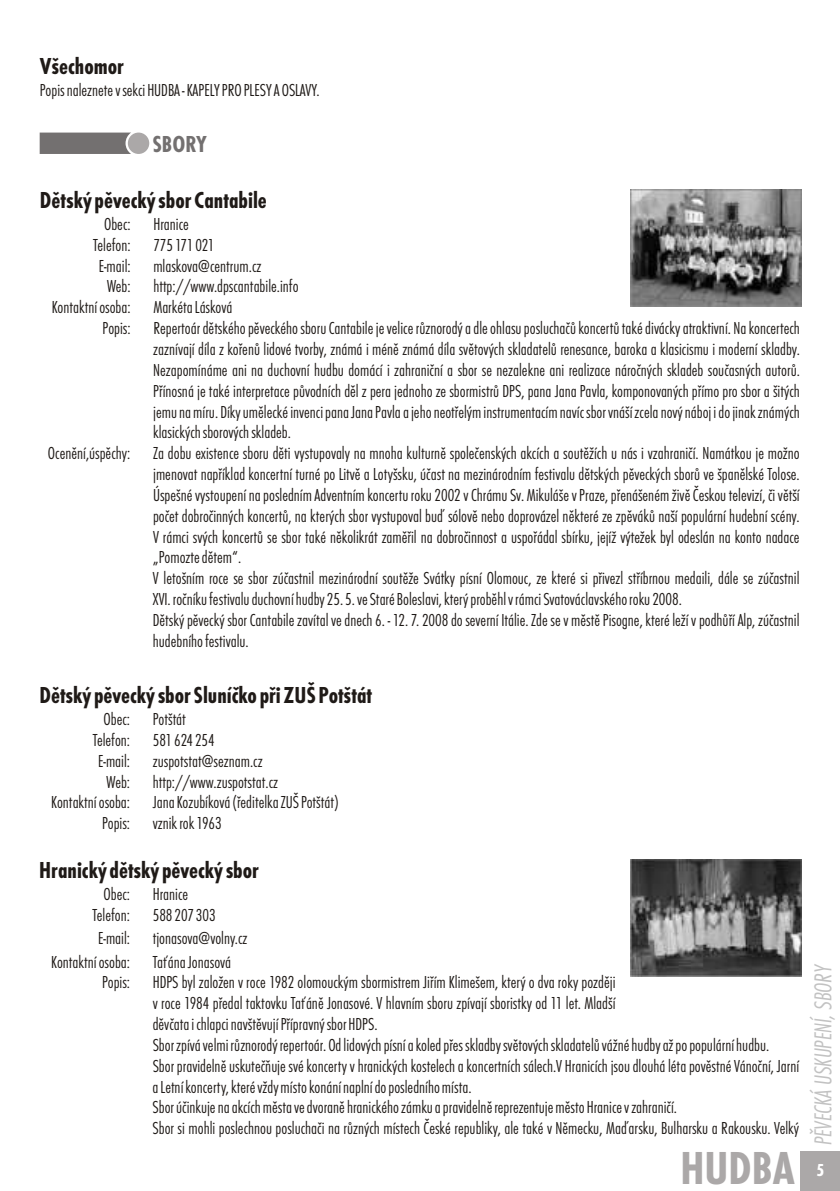
<style>
.page{position:relative;width:840px;height:1191px;background:#fff}
.page>*{position:absolute;margin:0;border:0;box-sizing:border-box;transform-origin:0 0}
.t1{font:700 condensed 48px "Futura TEE";letter-spacing:-2.465em;color:#aba8a8}
.t2{font:25.4px "Futura TEE Ligh Cond Obli";letter-spacing:-1.62em;color:#c2c2c2}
.t3{font:700 condensed 24px "Futura TEE";letter-spacing:-1.865em;color:#1f1a17}
.t4{font:700 condensed 24px "Futura TEE";letter-spacing:-1.78em;color:#1f1a17}
.t5{font:700 condensed 24px "Futura TEE";letter-spacing:-1.975em;color:#1f1a17}
.t6{font:700 condensed 24px "Futura TEE";letter-spacing:-1.96em;color:#1f1a17}
.t7{font:700 condensed 24px "Futura TEE";letter-spacing:-1.72em;color:#1f1a17}
.t8{font:700 condensed 24px "Futura TEE";letter-spacing:-2.28em;color:#737070}
.t9{font:18px/20.8px "Futura TEE Ligh Cond";letter-spacing:-1.57em;color:#1f1a17;text-align:center}
.t10{font:18px/20.8px "Futura TEE Ligh Cond";letter-spacing:-1.465em;color:#1f1a17}
.t11{font:18px "Futura TEE Ligh Cond";letter-spacing:-1.375em;color:#1f1a17}
.t12{font:18px "Futura TEE Ligh Cond";letter-spacing:-1.44em;color:#1f1a17}
.t13{font:18px "Futura TEE Ligh Cond";letter-spacing:-1.605em;color:#1f1a17}
.t14{font:18px "Futura TEE Ligh Cond";letter-spacing:-1.625em;color:#1f1a17}
.t15{font:18px/23.2px "Futura TEE Ligh Cond";letter-spacing:-1.635em;color:#1f1a17}
.t16{font:18px "Futura TEE Ligh Cond";letter-spacing:-1.72em;color:#1f1a17}
.t17{font:18px "Futura TEE Ligh Cond";letter-spacing:-1.59em;color:#1f1a17}
.t18{font:18px/20.8px "Futura TEE Ligh Cond";letter-spacing:-1.655em;color:#1f1a17}
.t19{font:18px "Futura TEE Ligh Cond";letter-spacing:-1.48em;color:#1f1a17}
.t20{font:18px "Futura TEE Ligh Cond";letter-spacing:-1.495em;color:#1f1a17}
.t21{font:700 condensed 18px "Futura TEE";color:#fff}
</style>
<div class="page">
<div style="left:800px;top:1151px;width:39px;height:40px;background:#aba8a8"></div>
<div style="left:40px;top:133px;width:91px;height:21px;background:#737070"></div>
<div style="left:128px;top:133px;width:21px;height:21px;background:#aba8a8;border-radius:50%"></div>
<img style="left:630px;top:189px;width:170px;height:117px">
<img style="left:630px;top:860px;width:170px;height:116px">
<h3 class="t6" style="left:40px;top:56px;width:139px">Všechomor</h3>
<p class="t14" style="left:40px;top:82px;width:307px">Popis naleznetev sekci HUDBA- KAPELYPROPLESYAOSLAVY.</p>
<h3 class="t8" style="left:152px;top:134px;width:109px">SBORY</h3>
<h3 class="t7" style="left:40px;top:189px;width:165px">Dětskýpě s</h3>
<p class="t9" style="left:104px;top:215px;width:92px">Ob H</p>
<h3 class="t5" style="left:185px;top:189px;width:128px">r Cantabile</h3>
<p class="t16" style="left:93px;top:237px;width:156px">Telefon: 775171021</p>
<p class="t9" style="left:99px;top:257px;width:65px">E-m</p>
<p class="t9" style="left:107px;top:277px;width:56px">W</p>
<h3 class="t3" style="left:113px;top:189px;width:111px">vb</h3>
<p class="t9" style="left:117px;top:215px;width:36px">e</p>
<h3 class="t3" style="left:131px;top:189px;width:70px">c ký</h3>
<h3 class="t3" style="left:122px;top:189px;width:112px">eo</h3>
<p class="t9" style="left:123px;top:215px;width:28px">c:</p>
<p class="t9" style="left:160px;top:215px;width:41px">ra</p>
<p class="t9" style="left:170px;top:215px;width:38px">n</p>
<p class="t9" style="left:176px;top:215px;width:43px">ice</p>
<p class="t20" style="left:116px;top:258px;width:181px">ail: mlaskova@centrum.cz</p>
<p class="t13" style="left:116px;top:279px;width:213px">eb: http://www.dpscantabile.info</p>
<p class="t17" style="left:52px;top:300px;width:212px">Kontaktní osoba: MarkétaLásková</p>
<p class="t9" style="left:103px;top:319px;width:728px">Popis: Repertoár dětskéhopěveckéhosboruCantabilejevelicerůznorodý adleohlasuposl uchačů koncertů takédivácky atraktivní. Nakoncertech</p>
<p class="t9" style="left:153px;top:361px;width:43px">N</p>
<p class="t9" style="left:153px;top:340px;width:678px">zaznívají dílaz kořenů lidovétvorby, známái méně známádílasvětovýchskladatelů renesance, barokaaklasicismui moderní skladby. ezapomínáme ani na duchovní hudbudomácí i zahraniční a sbor se nezalekne ani realizace náročných skladeb současných autorů.<br>Přínosnájetakéinterpretacepůvodníchděl z perajednohozesbormistrů DPS, panaJanaPavla, komponovanýchpřímoprosbor ašitých jemunamíru. Díky uměleckéinvenci panaJanaPavlaajehoneotřelýminstrumentacímnavíc sbor vnášízcelanový náboj i dojinakznámých</p>
<p class="t10" style="left:55px;top:423px;width:775px;text-indent:98px">klasickýchsborovýchskladeb.<br>cenění,úspěchy: Zadobuexistencesboruděti vystupovaly namnohakulturně společenskýchakcíchasoutěžíchunás i vzahraničí. Namátkoujemožno</p>
<p class="t9" style="left:153px;top:486px;width:44px">Ú</p>
<p class="t9" style="left:48px;top:444px;width:45px">O</p>
<p class="t10" style="left:153px;top:465px;width:673px">jmenovat napříkladkoncertní turnépoLitvě aLotyšsku, účast namezinárodnímfestival udětskýchpěveckýchsborů vešpanělskéTolose.</p>
<p class="t9" style="left:160px;top:486px;width:655px">spešnévystoupení naposlednímAdventnímkoncerturoku2002v ChrámuSv. Mikulášev Praze, přenášenémživě Českoutelevizí, či větší</p>
<p class="t9" style="left:153px;top:507px;width:671px">počet dobročinnýchkoncertů, nakterýchsbor vystupoval buď sólově nebodoprovázel některé ze zpěváků naší populární hudební scény.</p>
<p class="t10" style="left:153px;top:528px;width:676px">Vrámci svýchkoncertů sesbor takéněkolikrát zaměřil nadobročinnost auspořádal sbírku, jejíž výtežekbyl odeslánnakontonadace</p>
<p class="t9" style="left:153px;top:548px;width:127px">„Pomoztedětem“.</p>
<p class="t11" style="left:153px;top:571px;width:672px">Vletošnímrocesesbor zúčastnil mezinárodní soutěžeSvátkypísní Olomouc, zekterési přivezl stříbrnoumedaili, dálesezúčastnil</p>
<p class="t9" style="left:153px;top:590px;width:560px">XVI. ročníkufestivaluduchovní hudby 25. 5. veStaréBoleslavi, který proběhl v rámci Svatováclavskéhoroku2008.</p>
<p class="t12" style="left:153px;top:612px;width:672px">Dětskýpěveckýsbor Cantabilezavítal vednech6. - 12. 7. 2008doseverní Itálie. Zdesevměstě Pisogne, kteréleží vpodhůří Alp, zúčastnil</p>
<p class="t9" style="left:153px;top:632px;width:124px">hudebníhofestivalu.</p>
<h3 class="t3" style="left:39px;top:684px;width:376px">Dětskýpěveckýsbor Sluníčkopři ZUŠ Potštát</h3>
<p class="t14" style="left:104px;top:711px;width:110px">Obec: Potštát</p>
<p class="t16" style="left:93px;top:732px;width:156px">Telefon: 581624254</p>
<p class="t9" style="left:98px;top:752px;width:65px">E-m</p>
<p class="t9" style="left:106px;top:772px;width:56px">W</p>
<p class="t11" style="left:115px;top:753px;width:182px">ail: zuspotstat@seznam.cz</p>
<p class="t19" style="left:115px;top:774px;width:189px">eb: http://www.zuspotstat.cz</p>
<p class="t13" style="left:51px;top:795px;width:312px">Kontaktní osoba: J anaKozubíková(ředitel kaZUŠ Potštát)</p>
<p class="t14" style="left:102px;top:815px;width:154px">Popis: vznikrok1963</p>
<h3 class="t4" style="left:39px;top:860px;width:261px">Hranickýdětskýpěveckýsbor</h3>
<p class="t18" style="left:93px;top:885px;width:157px;text-indent:11px">Obec: Hranice<br>Telefon: 588207303</p>
<p class="t15" style="left:51px;top:928px;width:222px;text-indent:47px">E-mail: tjonasova@volny.cz<br>Kontaktní osoba: TaťánaJonasová</p>
<p class="t9" style="left:152px;top:973px;width:675px;text-align:left;text-indent:-50px">Popis: HDPSbyl založenv roce1982olomouckýmsbormistremJiřímKlimešem, který odvaroky později<br>v roce1984předal taktovkuTaťáně Jonasové. Vhlavnímsboruzpívají sboristky od11let. Mladší<br>děvčatai chlapci navštěvují Přípravnýsbor HDPS.<br>Sbor zpívávelmi různorodý repertoár. Odlidovýchpísní akoledpřes skladby světovýchskladatelů vážnéhudby až popopulární hudbu.<br>Sbor pravidelně uskutečň ujesvékoncerty v hranickýchkostelechakoncertníchsálech.VHranicíchjsoudlouhálétapověstnéVánoční, Jarní aLetní koncerty, kterévždy místokonání naplní doposledníhomísta.<br>Sbor účinkujenaakcíchměstavedvoraně hranickéhozámkuapravidelně reprezentujeměstoHranicev zahraničí.<br>Sbor si mohli poslechnouposluchači narůznýchmístechČeské republiky, ale také v Německu, Maďarsku, BulharskuaRakousku. Velký</p>
<h2 class="t2" style="left:812px;top:1145px;width:221px;rotate:-90deg">PĚVECKÁ USKUPENÍ, SBORY</h2>
<h1 class="t1" style="left:680px;top:1148px;width:226px">HUDBA</h1>
<p class="t21" style="left:816px;top:1162px;width:48px">5</p>
</div>
